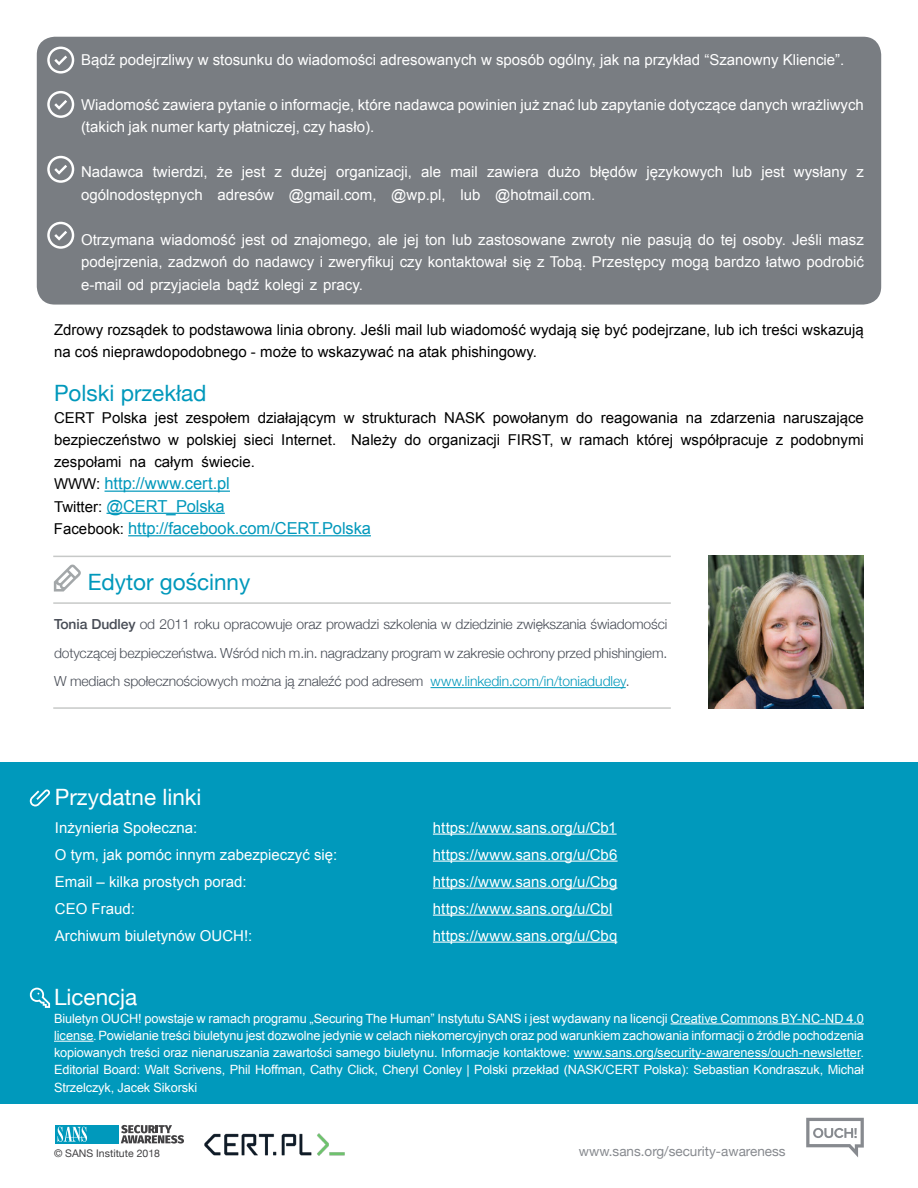
<style>
.page{position:relative;width:918px;height:1188px;background:#fff}
.page>*{position:absolute;margin:0;border:0;box-sizing:border-box;transform-origin:0 0}
.t1{font:22.5px "Helvetica Neue";color:#0098bb}
.t2{font:22.5px "Helvetica Neue";color:#fff}
.t3{font:16.5px/22.4px "Arial";letter-spacing:-.005em;color:#0098bb}
.t4{font:15px/22.5px "Arial";color:#fff}
.t5{font:15px/22.2px "Arial";color:#000}
.t6{font:300 13.8px "Helvetica Neue";letter-spacing:-.01em;color:#474c55}
.t7{font:300 13.8px "Helvetica Neue";color:#0098bb}
.t8{font:13.5px "Helvetica Neue";color:#878a8f}
.t9{font:12.75px/17.2px "Arial";letter-spacing:-.01em;color:#fff;text-align:justify}
.t10{font:10.5px "Helvetica Neue";color:#414042}
.s1{font-size:15px;color:#000}
.s2{font-weight:500}
.s3{color:#474c55}
.s4{font-family:"Proxima Nova"}
</style>
<div class="page">
<div style="left:37px;top:37px;width:844px;height:268px;background:#797d82;border-radius:18px"></div>
<div style="left:0;top:762px;width:918px;height:342px;background:#0099bc"></div>
<hr style="left:433px;top:834px;width:184px;height:1px;background:#fff">
<hr style="left:433px;top:861px;width:185px;height:1px;background:#fff">
<hr style="left:433px;top:888px;width:184px;height:1px;background:#fff">
<hr style="left:433px;top:915px;width:179px;height:1px;background:#fff">
<hr style="left:433px;top:942px;width:184px;height:1px;background:#fff">
<hr style="left:105px;top:491px;width:125px;height:1px;background:#0098bb">
<hr style="left:107px;top:513px;width:118px;height:1px;background:#0098bb">
<hr style="left:128px;top:535px;width:243px;height:1px;background:#0098bb">
<hr style="left:670px;top:1023px;width:194px;height:1px;background:#fff">
<hr style="left:54px;top:1041px;width:40px;height:1px;background:#fff">
<hr style="left:574px;top:1058px;width:286px;height:1px;background:#fff">
<svg style="left:806px;top:1118px;width:58px;height:39px"></svg>
<svg style="left:121px;top:1125px;width:63px;height:19px"></svg>
<div style="left:56px;top:1125px;width:63px;height:19px;background:#0099bc"></div>
<svg style="left:58px;top:1127px;width:29px;height:15px"></svg>
<svg style="left:30px;top:789px;width:20px;height:17px"></svg>
<svg style="left:29px;top:988px;width:21px;height:20px"></svg>
<img style="left:204px;top:1133px;width:141px;height:23px">
<hr style="left:431px;top:687px;width:195px;height:1px;background:#0098bb">
<hr style="left:53px;top:707px;width:618px;height:2px;background:#c7c9c8">
<img style="left:708px;top:556px;width:156px;height:153px">
<hr style="left:53px;top:556px;width:618px;height:1px;background:#c7c9c8">
<hr style="left:53px;top:602px;width:618px;height:2px;background:#c7c9c8">
<svg style="left:54px;top:564px;width:27px;height:28px"></svg>
<svg style="left:47px;top:47px;width:27px;height:27px"></svg>
<svg style="left:47px;top:91px;width:27px;height:27px"></svg>
<svg style="left:47px;top:156px;width:27px;height:27px"></svg>
<svg style="left:47px;top:222px;width:27px;height:27px"></svg>
<p class="t4" style="left:81px;top:49px;width:765px">Bądź podejrzliwy w stosunku do wiadomości adresowanych w sposób ogólny, jak na przykład “Szanowny Kliencie .“</p>
<p class="t4" style="left:81px;top:94px;width:784px">Wiadomość zawiera pytanie o informacje, które nadawca powinien już znać lub zapytanie dotyczące danych wrażliwych (takich jak numer karty płatniczej, czy hasło .(</p>
<p class="t4" style="left:856px;top:161px;width:9px">z</p>
<p class="t4" style="left:590px;top:161px;width:49px">błędów</p>
<p class="t4" style="left:81px;top:161px;width:64px">Nadawca</p>
<p class="t4" style="left:153px;top:161px;width:57px">twierdzi,</p>
<p class="t4" style="left:242px;top:161px;width:25px">jest</p>
<p class="t4" style="left:291px;top:161px;width:37px">dużej</p>
<p class="t4" style="left:336px;top:161px;width:77px">organizacji,</p>
<p class="t4" style="left:421px;top:161px;width:22px">ale</p>
<p class="t4" style="left:450px;top:161px;width:29px">mail</p>
<p class="t4" style="left:487px;top:161px;width:53px">zawiera</p>
<p class="t4" style="left:548px;top:161px;width:34px">dużo</p>
<p class="t4" style="left:646px;top:161px;width:78px">językowych</p>
<p class="t4" style="left:732px;top:161px;width:22px">lub</p>
<p class="t4" style="left:761px;top:161px;width:25px">jest</p>
<p class="t4" style="left:794px;top:161px;width:55px">wysłany</p>
<p class="t4" style="left:217px;top:161px;width:17px">że</p>
<p class="t4" style="left:274px;top:161px;width:9px">z</p>
<p class="t4" style="left:289px;top:184px;width:89px">@gmail.com,</p>
<p class="t4" style="left:391px;top:184px;width:56px">@wp.pl,</p>
<p class="t4" style="left:495px;top:184px;width:102px">@hotmail.com.</p>
<p class="t4" style="left:81px;top:184px;width:123px">ogólnodostępnych</p>
<p class="t4" style="left:81px;top:229px;width:784px;text-align:justify">Otrzymana wiadomość jest od znajomego, ale jej ton lub zastosowane zwroty nie pasują do tej osoby. Jeśli masz podejrzenia, zadzwoń do nadawcy i zweryfikuj czy kontaktował się z Tobą. Przestępcy mogą bardzo łatwo podrobić -e mail od przyjaciela bądź kolegi z pracy.</p>
<p class="t5" style="left:54px;top:318px;width:811px">Zdrowy rozsądek to podstawowa linia obrony. Jeśli mail lub wiadomość wydają się być podejrzane, lub ich treści wskazują na coś nieprawdopodobnego - może to wskazywać na atak phishingowy.</p>
<h1 class="t1" style="left:54px;top:377px;width:154px">Polski przekład</h1>
<p class="t5" style="left:783px;top:407px;width:82px">naruszające</p>
<p class="t4" style="left:217px;top:184px;width:58px">adresów</p>
<p class="t4" style="left:460px;top:184px;width:22px">lub</p>
<p class="t5" style="left:54px;top:407px;width:42px">CERT</p>
<p class="t5" style="left:444px;top:407px;width:42px">NASK</p>
<p class="t5" style="left:102px;top:407px;width:47px">Polska</p>
<p class="t5" style="left:155px;top:407px;width:25px">jest</p>
<p class="t5" style="left:186px;top:407px;width:66px">zespołem</p>
<p class="t5" style="left:258px;top:407px;width:80px">działającym</p>
<p class="t5" style="left:362px;top:407px;width:76px">strukturach</p>
<p class="t5" style="left:493px;top:407px;width:77px">powołanym</p>
<p class="t5" style="left:576px;top:407px;width:18px">do</p>
<p class="t5" style="left:601px;top:407px;width:79px">reagowania</p>
<p class="t5" style="left:710px;top:407px;width:67px">zdarzenia</p>
<p class="t5" style="left:686px;top:407px;width:18px">na</p>
<p class="t5" style="left:344px;top:407px;width:12px">w</p>
<p class="t5" style="left:54px;top:429px;width:108px">bezpieczeństwo</p>
<p class="t5" style="left:168px;top:429px;width:12px">w</p>
<p class="t5" style="left:186px;top:429px;width:52px">polskiej</p>
<p class="t5" style="left:244px;top:429px;width:31px">sieci</p>
<p class="t5" style="left:281px;top:429px;width:57px">Internet.</p>
<p class="t5" style="left:351px;top:429px;width:47px">Należy</p>
<p class="t5" style="left:202px;top:451px;width:55px">świecie.</p>
<p class="t5" style="left:54px;top:451px;width:69px">zespołami</p>
<p class="t3" style="left:54px;top:473px;width:318px"><span class="s1">WWW:</span> http://www.cert.pl<br><span class="s1">Twitter</span> @<span class="s1">:</span> CERT_Polska<br><span class="s1">Facebook:</span> http://facebook.com/CERT.Polska</p>
<p class="t5" style="left:154px;top:451px;width:41px">całym</p>
<p class="t5" style="left:130px;top:451px;width:18px">na</p>
<p class="t5" style="left:404px;top:429px;width:18px">do</p>
<p class="t5" style="left:429px;top:429px;width:73px">organizacji</p>
<p class="t5" style="left:508px;top:429px;width:66px">FIRST w,</p>
<p class="t5" style="left:579px;top:429px;width:52px">ramach</p>
<p class="t5" style="left:637px;top:429px;width:38px">której</p>
<p class="t5" style="left:681px;top:429px;width:89px">współpracuje</p>
<p class="t5" style="left:776px;top:429px;width:9px">z</p>
<p class="t5" style="left:791px;top:429px;width:75px">podobnymi</p>
<h1 class="t1" style="left:88px;top:566px;width:164px">Edytor gościnny</h1>
<p class="t6" style="left:54px;top:613px;width:615px"><span class="s2">Tonia Dudley</span> od 2011 roku opracowuje oraz prowadzi szkolenia w dziedzinie zwiększania świadomości</p>
<p class="t6" style="left:54px;top:642px;width:615px">dotyczącej bezpieczeństwa. Wśród nich m i n. . nagradzany program w zakresie ochrony przed phishingiem.</p>
<p class="t7" style="left:431px;top:670px;width:201px">www.linkedin.com i n/ /toniadudley<span class="s3">.</span></p>
<p class="t6" style="left:54px;top:670px;width:371px">W mediach społecznościowych można ją znaleźć pod adresem</p>
<h1 class="t2" style="left:55px;top:781px;width:148px">Przydatne linki</h1>
<p class="t4" style="left:55px;top:816px;width:144px">Inżynieria Społeczna:</p>
<p class="t4" style="left:433px;top:816px;width:185px">https://www.sans.org /u/ Cb1</p>
<p class="t4" style="left:55px;top:843px;width:284px">O tym, jak pomóc innym zabezpieczyć się:</p>
<p class="t4" style="left:433px;top:843px;width:186px">https://www.sans.org /u/ Cb6</p>
<p class="t4" style="left:55px;top:870px;width:193px">Email – kilka prostych porad:</p>
<p class="t4" style="left:433px;top:870px;width:186px">https://www.sans.org /u/ Cbg</p>
<p class="t4" style="left:55px;top:897px;width:82px">CEO Fraud:</p>
<p class="t4" style="left:433px;top:897px;width:181px">https://www.sans.org /u/ Cbl</p>
<p class="t4" style="left:55px;top:924px;width:199px">Archiwum biuletynów OUCH :!</p>
<p class="t4" style="left:433px;top:924px;width:186px">https://www.sans.org /u/ Cbq</p>
<h1 class="t2" style="left:54px;top:981px;width:85px">Licencja</h1>
<p class="t9" style="left:54px;top:1010px;width:812px">Biuletyn OUCH! powstaje w ramach programu „Securing The Human” Instytutu SANS i jest wydawany na licencji Creative Commons BY-NC-ND 4.0 license<span class="s4">.</span> Powielanie treści biuletynu jest dozwolne jedynie w celach niekomercyjnych oraz pod warunkiem zachowania informacji o źródle pochodzenia kopiowanych treści oraz nienaruszania zawartości samego biuletynu. Informacje kontaktowe: www.sans.org/security-awareness/ouch-newsletter.<br>Editorial Board: Walt Scrivens, Phil Hoffman, Cathy Click, Cheryl Conley | Polski przekład (NASK/CERT Polska :) Sebastian Kondraszuk, Michał Strzelczyk, Jacek Sikorski</p>
<p class="t10" style="left:54px;top:1145px;width:108px">© SANS Institute 2018</p>
<p class="t8" style="left:579px;top:1142px;width:208px">www.sans.org/security-awareness</p>
</div>
